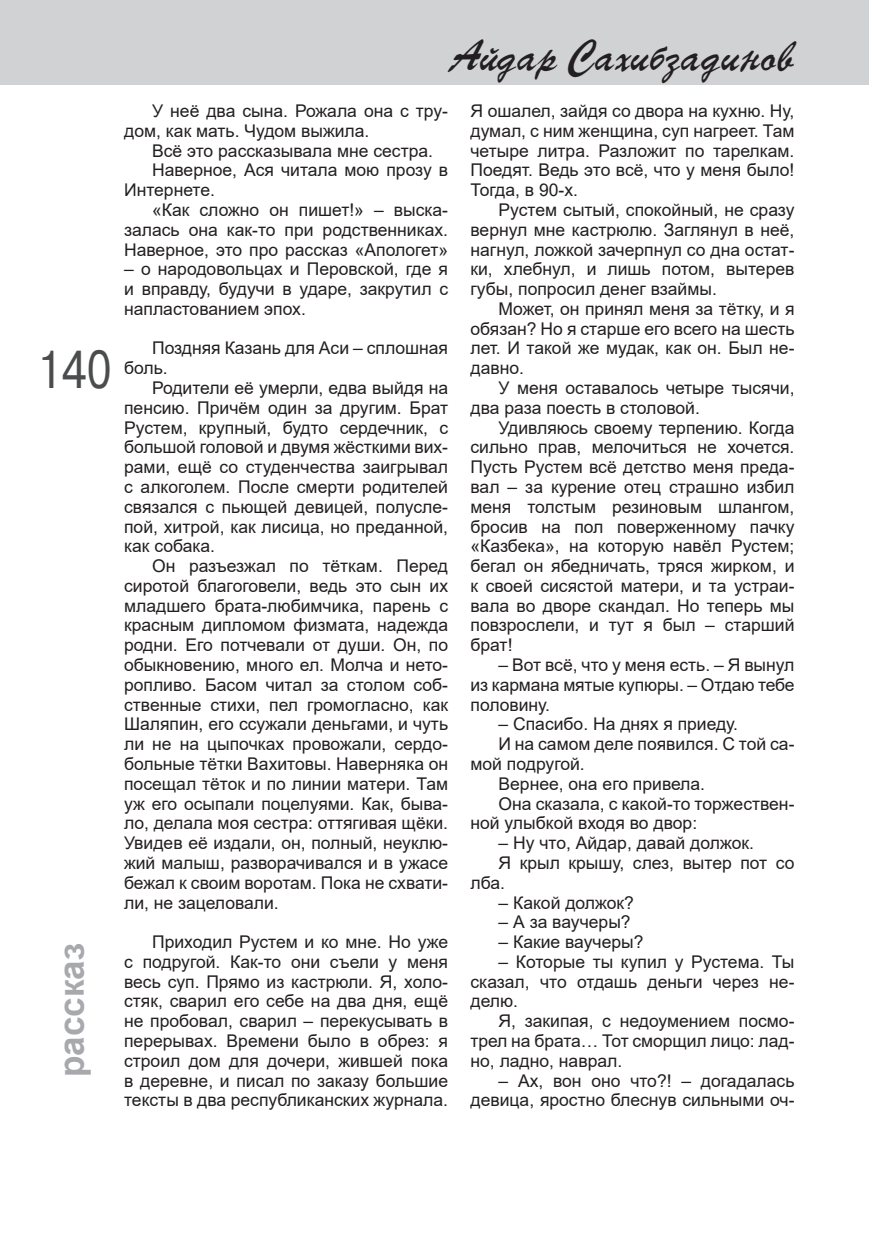
<style>
.page{position:relative;width:869px;height:1241px;background:#fff}
.page>*{position:absolute;margin:0;border:0;box-sizing:border-box;transform-origin:0 0}
.t1{font:49px "TT Arial";color:#4b4c4d;scale:.8 1}
.t2{font:42px "TT Parsec";color:#231f20}
.t3{font:700 35px "Arial";color:#a8a9ad}
.t4{font:17.5px/19.8px "Arial";color:#231f20;text-align:justify}
</style>
<div class="page">
<div style="left:0;top:0;width:868px;height:84px;background:#d1d2d4"></div>
<h1 class="t1" style="left:37px;top:342px;width:95px">140</h1>
<h3 class="t3" style="left:52px;top:1076px;width:136px;rotate:-90deg">рассказ</h3>
<h2 class="t2" style="left:451px;top:32px;width:345px">Айдар Сахибзадинов</h2>
<p class="t4" style="left:124px;top:101px;width:325px;text-indent:28px">У неё два сына. Рожала она с тру&shy;дом, как мать. Чудом выжила.</p>
<p class="t4" style="left:152px;top:141px;width:282px">Всё это рассказывала мне сестра.</p>
<p class="t4" style="left:152px;top:160px;width:297px">Наверное, Ася читала мою прозу в</p>
<p class="t4" style="left:124px;top:180px;width:92px">Интернете.</p>
<p class="t4" style="left:152px;top:200px;width:297px">«Как сложно он пишет!» – выска-</p>
<p class="t4" style="left:124px;top:220px;width:325px">залась она как-то при родственниках.</p>
<p class="t4" style="left:124px;top:239px;width:325px">Наверное, это про рассказ «Апологет»</p>
<p class="t4" style="left:124px;top:259px;width:325px">– о народовольцах и Перовской, где я и вправду, будучи в ударе, закрутил с напластованием эпох.</p>
<p class="t4" style="left:124px;top:338px;width:325px;text-indent:28px">Поздняя Казань для Аси – сплошная боль.</p>
<p class="t4" style="left:124px;top:378px;width:325px;text-indent:28px">Родители её умерли, едва выйдя на пенсию. Причём один за другим. Брат Рустем, крупный, будто сердечник, с большой головой и двумя жёсткими вих&shy;рами, ещё со студенчества заигрывал с алкоголем. После смерти родителей связался с пьющей девицей, полусле&shy;пой, хитрой, как лисица, но преданной, как собака.</p>
<p class="t4" style="left:124px;top:556px;width:325px;text-indent:28px">Он разъезжал по тёткам. Перед сиротой благоговели, ведь это сын их младшего брата-любимчика, парень с красным дипломом физмата, надежда родни. Его потчевали от души. Он, по обыкновению, много ел. Молча и нето&shy;ропливо. Басом читал за столом соб&shy;ственные стихи, пел громогласно, как Шаляпин, его ссужали деньгами, и чуть ли не на цыпочках провожали, сердо&shy;больные тётки Вахитовы. Наверняка он посещал тёток и по линии матери. Там уж его осыпали поцелуями. Как, быва&shy;ло, делала моя сестра: оттягивая щёки.<br>Увидев её издали, он, полный, неуклю&shy;жий малыш, разворачивался и в ужасе бежал к своим воротам. Пока не схвати&shy;ли, не зацеловали.</p>
<p class="t4" style="left:124px;top:932px;width:325px;text-indent:28px">Приходил Рустем и ко мне. Но уже с подругой. Как-то они съели у меня весь суп. Прямо из кастрюли. Я, холо&shy;стяк, сварил его себе на два дня, ещё не пробовал, сварил – перекусывать в перерывах. Времени было в обрез: я строил дом для дочери, жившей пока в деревне, и писал по заказу большие тексты в два республиканских журнала.</p>
<p class="t4" style="left:470px;top:101px;width:325px">Я ошалел, зайдя со двора на кухню. Ну, думал, с ним женщина, суп нагреет. Там четыре литра. Разложит по тарелкам.<br>Поедят. Ведь это всё, что у меня было!<br>Тогда, в 90-х.</p>
<p class="t4" style="left:470px;top:200px;width:325px;text-indent:28px">Рустем сытый, спокойный, не сразу вернул мне кастрюлю. Заглянул в неё, нагнул, ложкой зачерпнул со дна остат&shy;ки, хлебнул, и лишь потом, вытерев губы, попросил денег взаймы.</p>
<p class="t4" style="left:470px;top:299px;width:325px;text-indent:28px">Может, он принял меня за тётку, и я обязан? Но я старше его всего на шесть лет. И такой же мудак, как он. Был не&shy;давно.</p>
<p class="t4" style="left:470px;top:378px;width:325px;text-indent:28px">У меня оставалось четыре тысячи, два раза поесть в столовой.</p>
<p class="t4" style="left:470px;top:417px;width:325px;text-indent:28px">Удивляюсь своему терпению. Когда сильно прав, мелочиться не хочется.<br>Пусть Рустем всё детство меня преда&shy;вал – за курение отец страшно избил меня толстым резиновым шлангом, бросив на пол поверженному пачку «Казбека», на которую навёл Рустем; бегал он ябедничать, тряся жирком, и к своей сисястой матери, и та устраи&shy;вала во дворе скандал. Но теперь мы повзрослели, и тут я был – старший брат!</p>
<p class="t4" style="left:470px;top:655px;width:325px;text-indent:28px">– Вот всё, что у меня есть. – Я вынул из кармана мятые купюры. – Отдаю тебе половину.</p>
<p class="t4" style="left:498px;top:714px;width:241px">– Спасибо. На днях я приеду.</p>
<p class="t4" style="left:498px;top:734px;width:297px">И на самом деле появился. С той са-</p>
<p class="t4" style="left:470px;top:754px;width:116px">мой подругой.</p>
<p class="t4" style="left:498px;top:773px;width:208px">Вернее, она его привела.</p>
<p class="t4" style="left:498px;top:793px;width:297px">Она сказала, с какой-то торжествен-</p>
<p class="t4" style="left:470px;top:813px;width:228px">ной улыбкой входя во двор:</p>
<p class="t4" style="left:498px;top:833px;width:257px">– Ну что, Айдар, давай должок.</p>
<p class="t4" style="left:498px;top:852px;width:297px">Я крыл крышу, слез, вытер пот со</p>
<p class="t4" style="left:470px;top:872px;width:36px">лба.</p>
<p class="t4" style="left:498px;top:892px;width:137px">– Какой должок?</p>
<p class="t4" style="left:498px;top:912px;width:134px">– А за ваучеры?</p>
<p class="t4" style="left:498px;top:932px;width:146px">– Какие ваучеры?</p>
<p class="t4" style="left:470px;top:951px;width:325px;text-indent:28px">– Которые ты купил у Рустема. Ты сказал, что отдашь деньги через не&shy;делю.</p>
<p class="t4" style="left:470px;top:1011px;width:325px;text-indent:28px">Я, закипая, с недоумением посмо&shy;трел на брата… Тот сморщил лицо: лад&shy;но, ладно, наврал.</p>
<p class="t4" style="left:470px;top:1070px;width:325px;text-align:right">– Ах, вон оно что?! – догадалась девица, яростно блеснув сильными оч-</p>
</div>
